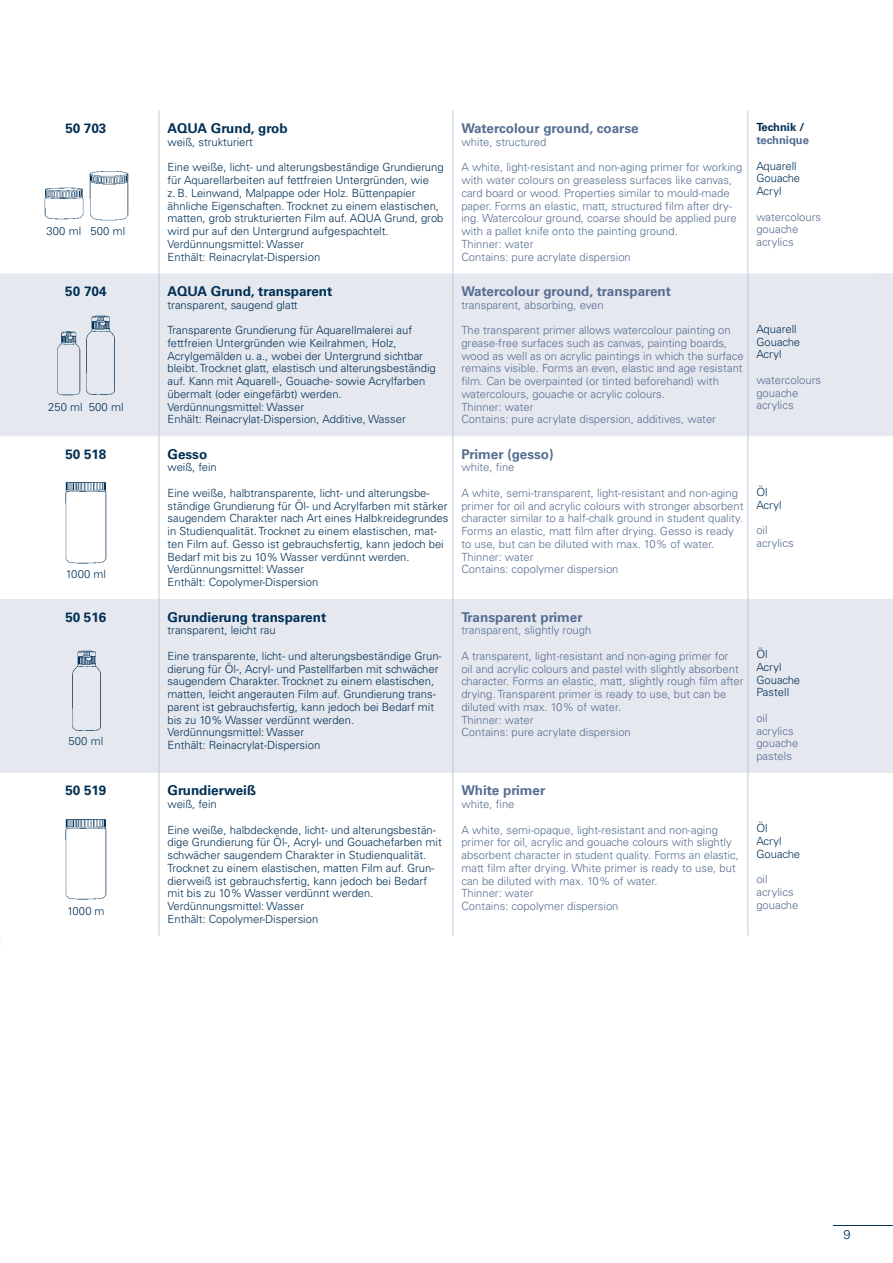
<style>
.page{position:relative;width:893px;height:1263px;background:#fff}
.page>*{position:absolute;margin:0;border:0;box-sizing:border-box;transform-origin:0 0}
.t1{font:700 13.5px "Univers LT Std";color:#003056}
.t2{font:700 13.5px "Univers LT Std";color:#566e91}
.t3{font:300 12.75px "Univers LT Std";color:#003056}
.t4{font:300 11.25px/12.8px "Univers LT Std";color:#003056}
.t5{font:300 11.25px/12.8px "Univers LT Std";color:#566e91}
.t6{font:700 11.25px "Univers LT Std";color:#566e91}
.t7{font:700 11.25px "Univers LT Std";color:#003056}
</style>
<div class="page">
<svg style="left:0;top:273px;width:893px;height:500px;fill:#e6e8f0"></svg>
<hr style="left:159px;top:111px;width:1px;height:162px;background:#c1c8d9">
<hr style="left:452px;top:111px;width:1px;height:162px;background:#c1c8d9">
<hr style="left:747px;top:111px;width:1px;height:162px;background:#c1c8d9">
<hr style="left:159px;top:273px;width:1px;height:163px;background:#c1c8d9">
<hr style="left:452px;top:273px;width:1px;height:163px;background:#c1c8d9">
<hr style="left:747px;top:273px;width:1px;height:163px;background:#c1c8d9">
<hr style="left:159px;top:436px;width:1px;height:163px;background:#c1c8d9">
<hr style="left:452px;top:436px;width:1px;height:163px;background:#c1c8d9">
<hr style="left:747px;top:436px;width:1px;height:163px;background:#c1c8d9">
<hr style="left:159px;top:599px;width:1px;height:174px;background:#c1c8d9">
<hr style="left:452px;top:599px;width:1px;height:174px;background:#c1c8d9">
<hr style="left:747px;top:599px;width:1px;height:174px;background:#c1c8d9">
<hr style="left:159px;top:773px;width:1px;height:163px;background:#c1c8d9">
<hr style="left:452px;top:773px;width:1px;height:163px;background:#c1c8d9">
<hr style="left:747px;top:773px;width:1px;height:163px;background:#c1c8d9">
<img style="left:89px;top:171px;width:39px;height:49px">
<img style="left:44px;top:187px;width:40px;height:32px">
<img style="left:56px;top:331px;width:24px;height:64px">
<img style="left:85px;top:315px;width:30px;height:80px">
<img style="left:64px;top:482px;width:43px;height:82px">
<img style="left:71px;top:651px;width:30px;height:80px">
<img style="left:65px;top:819px;width:42px;height:81px">
<hr style="left:833px;top:1225px;width:60px;height:1px;background:#003056">
<p class="t1" style="left:65px;top:120px;width:42px">50 703</p>
<p class="t4" style="left:47px;top:225px;width:80px">300 ml 500 ml</p>
<p class="t1" style="left:65px;top:283px;width:43px">50 704</p>
<p class="t4" style="left:48px;top:400px;width:77px">250 ml 500 ml</p>
<p class="t1" style="left:66px;top:446px;width:42px">50 518</p>
<p class="t4" style="left:66px;top:567px;width:41px">1000 ml</p>
<p class="t1" style="left:65px;top:609px;width:42px">50 516</p>
<p class="t4" style="left:69px;top:734px;width:36px">500 ml</p>
<p class="t1" style="left:66px;top:783px;width:42px">50 519</p>
<p class="t4" style="left:67px;top:904px;width:39px">1000 m</p>
<p class="t1" style="left:168px;top:120px;width:122px">AQUA Grund, grob</p>
<p class="t4" style="left:168px;top:135px;width:87px">weiß, strukturiert</p>
<p class="t4" style="left:168px;top:161px;width:278px">Eine weiße, licht- und alterungsbeständige Grundierung für Aquarellarbeiten auf fettfreien Untergründen, wie<br>z. B. Leinwand, Malpappe oder Holz. Büttenpapier ähnliche Eigenschaften. Trocknet zu einem elastischen, matten, grob strukturierten Film auf. AQUA Grund, grob wird pur auf den Untergrund aufgespachtelt.<br>Verdünnungsmittel: Wasser<br>Enthält: Reinacrylat-Dispersion</p>
<p class="t1" style="left:168px;top:283px;width:166px">AQUA Grund, transparent</p>
<p class="t4" style="left:168px;top:298px;width:132px">transparent, saugend glatt</p>
<p class="t4" style="left:168px;top:324px;width:270px">Transparente Grundierung für Aquarellmalerei auf fettfreien Untergründen wie Keilrahmen, Holz, Acrylgemälden u. a., wobei der Untergrund sichtbar bleibt. Trocknet glatt, elastisch und alterungsbeständig auf. Kann mit Aquarell-, Gouache- sowie Acrylfarben übermalt (oder eingefärbt) werden.<br>Verdünnungsmittel: Wasser<br>Enhält: Reinacrylat-Dispersion, Additive, Wasser</p>
<p class="t1" style="left:168px;top:446px;width:41px">Gesso</p>
<p class="t4" style="left:168px;top:461px;width:51px">weiß, fein</p>
<p class="t4" style="left:168px;top:487px;width:282px">Eine weiße, halbtransparente, licht- und alterungsbe&shy;ständige Grundierung für Öl- und Acrylfarben mit stärker saugendem Charakter nach Art eines Halbkreidegrundes in Studienqualität. Trocknet zu einem elastischen, mat&shy;ten Film auf. Gesso ist gebrauchsfertig, kann jedoch bei Bedarf mit bis zu 10% Wasser verdünnt werden.<br>Verdünnungsmittel: Wasser<br>Enthält: Copolymer-Dispersion</p>
<p class="t1" style="left:168px;top:609px;width:160px">Grundierung transparent</p>
<p class="t4" style="left:168px;top:624px;width:110px">transparent, leicht rau</p>
<p class="t4" style="left:168px;top:649px;width:276px">Eine transparente, licht- und alterungsbeständige Grun&shy;dierung für Öl-, Acryl- und Pastellfarben mit schwächer saugendem Charakter. Trocknet zu einem elastischen, matten, leicht angerauten Film auf. Grundierung trans&shy;parent ist gebrauchsfertig, kann jedoch bei Bedarf mit bis zu 10% Wasser verdünnt werden.<br>Verdünnungsmittel: Wasser<br>Enthält: Reinacrylat-Dispersion</p>
<p class="t1" style="left:168px;top:783px;width:90px">Grundierweiß</p>
<p class="t4" style="left:168px;top:798px;width:51px">weiß, fein</p>
<p class="t4" style="left:168px;top:823px;width:276px">Eine weiße, halbdeckende, licht- und alterungsbestän&shy;dige Grundierung für Öl-, Acryl- und Gouachefarben mit schwächer saugendem Charakter in Studienqualität.<br>Trocknet zu einem elastischen, matten Film auf. Grun&shy;dierweiß ist gebrauchsfertig, kann jedoch bei Bedarf mit bis zu 10% Wasser verdünnt werden.<br>Verdünnungsmittel: Wasser<br>Enthält: Copolymer-Dispersion</p>
<p class="t2" style="left:461px;top:120px;width:179px">Watercolour ground, coarse</p>
<p class="t5" style="left:461px;top:135px;width:87px">white, structured</p>
<p class="t5" style="left:461px;top:161px;width:283px">A white, light-resistant and non-aging primer for working with water colours on greaseless surfaces like canvas, card board or wood. Properties similar to mould-made paper. Forms an elastic, matt, structured film after dry&shy;ing. Watercolour ground, coarse should be applied pure with a pallet knife onto the painting ground.<br>Thinner: water<br>Contains: pure acrylate dispersion</p>
<p class="t7" style="left:756px;top:121px;width:50px">Technik /</p>
<p class="t6" style="left:756px;top:134px;width:54px">technique</p>
<p class="t4" style="left:756px;top:159px;width:45px">Aquarell<br>Gouache<br>Acryl</p>
<p class="t5" style="left:756px;top:210px;width:66px">watercolours gouache acrylics</p>
<p class="t2" style="left:461px;top:283px;width:211px">Watercolour ground, transparent</p>
<p class="t5" style="left:461px;top:298px;width:144px">transparent, absorbing, even</p>
<p class="t5" style="left:461px;top:324px;width:284px">The transparent primer allows watercolour painting on grease-free surfaces such as canvas, painting boards, wood as well as on acrylic paintings in which the surface remains visible. Forms an even, elastic and age resistant film. Can be overpainted (or tinted beforehand) with watercolours, gouache or acrylic colours.<br>Thinner: water<br>Contains: pure acrylate dispersion, additives, water</p>
<p class="t4" style="left:756px;top:323px;width:45px">Aquarell<br>Gouache<br>Acryl</p>
<p class="t5" style="left:756px;top:374px;width:66px">watercolours gouache acrylics</p>
<p class="t2" style="left:461px;top:446px;width:94px">Primer (gesso)</p>
<p class="t5" style="left:461px;top:461px;width:55px">white, fine</p>
<p class="t5" style="left:461px;top:487px;width:284px">A white, semi-transparent, light-resistant and non-aging primer for oil and acrylic colours with stronger absorbent character similar to a half-chalk ground in student quality.<br>Forms an elastic, matt film after drying. Gesso is ready to use, but can be diluted with max. 10% of water.<br>Thinner: water<br>Contains: copolymer dispersion</p>
<p class="t4" style="left:756px;top:485px;width:27px">Öl<br>Acryl</p>
<p class="t5" style="left:756px;top:524px;width:39px">oil acrylics</p>
<p class="t2" style="left:461px;top:609px;width:123px">Transparent primer</p>
<p class="t5" style="left:461px;top:624px;width:132px">transparent, slightly rough</p>
<p class="t5" style="left:461px;top:649px;width:284px">A transparent, light-resistant and non-aging primer for<br>oil and acrylic colours and pastel with slightly absorbent character. Forms an elastic, matt, slightly rough film after drying. Transparent primer is ready to use, but can be diluted with max. 10% of water.<br>Thinner: water<br>Contains: pure acrylate dispersion</p>
<p class="t4" style="left:756px;top:648px;width:45px">Öl<br>Acryl<br>Gouache<br>Pastell</p>
<p class="t5" style="left:756px;top:711px;width:43px">oil acrylics gouache pastels</p>
<p class="t2" style="left:461px;top:783px;width:85px">White primer</p>
<p class="t5" style="left:461px;top:798px;width:55px">white, fine</p>
<p class="t5" style="left:461px;top:823px;width:279px">A white, semi-opaque, light-resistant and non-aging primer for oil, acrylic and gouache colours with slightly absorbent character in student quality. Forms an elastic, matt film after drying. White primer is ready to use, but can be diluted with max. 10% of water.<br>Thinner: water<br>Contains: copolymer dispersion</p>
<p class="t4" style="left:756px;top:822px;width:45px">Öl<br>Acryl<br>Gouache</p>
<p class="t5" style="left:756px;top:873px;width:43px">oil acrylics gouache</p>
<p class="t3" style="left:843px;top:1227px;width:9px">9</p>
</div>
